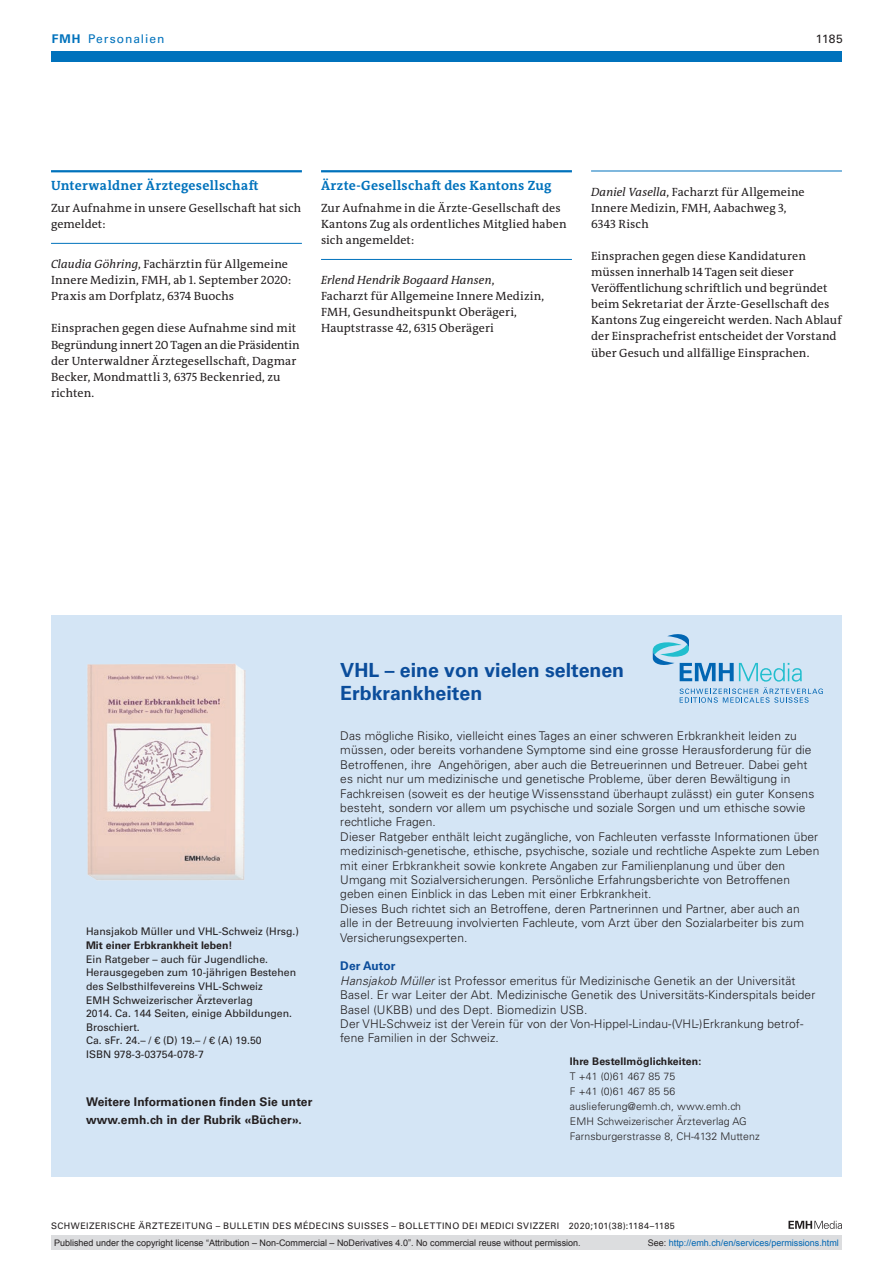
<style>
.page{position:relative;width:893px;height:1263px;background:#fff}
.page>*{position:absolute;margin:0;border:0;box-sizing:border-box;transform-origin:0 0}
.t1{font:700 19.5px/23.4px "Univers LT Std";color:#0b4d9b}
.section-h1{font:700 13.5px "The Antiqua B W7";letter-spacing:.02em;color:#0072bc}
.t2{font:300 12px/14.4px "Univers LT Std";letter-spacing:.01em;color:#231f20}
.section-pn{font:12px/16px "The Antiqua B W5 Plain";letter-spacing:.01em;color:#231f20}
.section-pi{font:12px/16px "The Antiqua B W5 Plain";letter-spacing:.01em;color:#231f20}
.t3{font:700 12px/18px "Univers LT Std";letter-spacing:.01em;color:#231f20}
.ressort{font:12px "Univers LT Std";letter-spacing:.08em;color:#0072bc}
.ressort-2{font:12px "Univers LT Std";color:#231f20}
.t4{font:10.5px/13.6px "Univers LT Std";color:#231f20}
.t5{font:300 10.5px/15px "Univers LT Std";letter-spacing:.01em;color:#231f20}
.t6{font:9px "Arial";color:#231f20}
.fusszeile{font:9px "Univers LT Std";letter-spacing:.05em;color:#231f20}
.t7{font:9px "Arial";color:#0066b3}
.s1{font-weight:700}
.s2{font-style:italic}
.s3{font-weight:700;color:#0b4d9b}
.s4{color:#231f20}
</style>
<div class="page">
<svg style="left:788px;top:1221px;width:54px;height:8px"></svg>
<div style="left:51px;top:51px;width:791px;height:11px;background:#0072bc"></div>
<hr style="left:51px;top:170px;width:251px;height:2px;background:#0072bc">
<hr style="left:51px;top:243px;width:251px;height:1px;background:#0072bc">
<hr style="left:321px;top:170px;width:251px;height:2px;background:#0072bc">
<hr style="left:321px;top:259px;width:251px;height:1px;background:#0072bc">
<hr style="left:591px;top:171px;width:251px;height:1px;background:#0072bc">
<div style="left:51px;top:615px;width:791px;height:561px;background:#d4e5f5"></div>
<svg style="left:653px;top:634px;width:170px;height:69px"></svg>
<img style="left:87px;top:663px;width:158px;height:217px">
<div style="left:51px;top:1235px;width:791px;height:15px;background:#dcdddf"></div>
<p class="ressort" style="left:52px;top:31px;width:114px"><span class="s1">FMH</span> Personalien</p>
<p class="ressort-2" style="left:816px;top:31px;width:28px">1185</p>
<p class="section-h1" style="left:51px;top:177px;width:209px">Unterwaldner Ärztegesellschaft</p>
<p class="section-pn" style="left:51px;top:200px;width:252px">Zur Aufnahme in unsere Gesellschaft hat sich gemeldet:</p>
<p class="section-pi" style="left:51px;top:256px;width:242px"><span class="s2">Claudia Göhring</span>, Fachärztin für Allgemeine<br>Innere Medizin, FMH, ab 1. September 2020:<br>Praxis am Dorfplatz, 6374 Buochs</p>
<p class="section-pn" style="left:51px;top:320px;width:250px">Einsprachen gegen diese Aufnahme sind mit Begründung innert 20 Tagen an die Präsidentin der Unterwaldner Ärztegesellschaft, Dagmar Becker, Mondmattli 3, 6375 Beckenried, zu richten.</p>
<p class="section-h1" style="left:321px;top:177px;width:232px">Ärzte-Gesellschaft des Kantons Zug</p>
<p class="section-pn" style="left:321px;top:200px;width:247px">Zur Aufnahme in die Ärzte-Gesellschaft des<br>Kantons Zug als ordentliches Mitglied haben sich angemeldet:</p>
<p class="section-pi" style="left:321px;top:272px;width:225px"><span class="s2">Erlend Hendrik Bogaard Hansen</span>, Facharzt für Allgemeine Innere Medizin, FMH, Gesundheitspunkt Oberägeri, Hauptstrasse 42, 6315 Oberägeri</p>
<p class="section-pi" style="left:591px;top:184px;width:215px"><span class="s2">Daniel Vasella</span>, Facharzt für Allgemeine<br>Innere Medizin, FMH, Aabachweg 3,<br>6343 Risch</p>
<p class="section-pn" style="left:591px;top:248px;width:252px">Einsprachen gegen diese Kandidaturen müssen innerhalb 14 Tagen seit dieser Veröffentlichung schriftlich und begründet beim Sekretariat der Ärzte-Gesellschaft des Kantons Zug eingereicht werden. Nach Ablauf der Einsprachefrist entscheidet der Vorstand über Gesuch und allfällige Einsprachen.</p>
<p class="t4" style="left:86px;top:925px;width:214px">Hansjakob Müller und VHL-Schweiz (Hrsg.)<br><span class="s1">Mit einer Erbkrankheit leben!<br></span>Ein Ratgeber – auch für Jugendliche.<br>Herausgegeben zum 10-jährigen Bestehen des Selbsthilfevereins VHL-Schweiz<br>EMH Schweizerischer Ärzteverlag<br>2014. Ca. 144 Seiten, einige Abbildungen.<br>Broschiert.<br>Ca. sFr. 24.– / € (D) 19.– / € (A) 19.50<br>ISBN 978-3-03754-078-7</p>
<p class="t3" style="left:86px;top:1093px;width:228px">Weitere Informationen finden Sie unter www.emh.ch in der Rubrik «Bücher».</p>
<p class="t1" style="left:340px;top:658px;width:285px">VHL – eine von vielen seltenen<br>Erbkrankheiten</p>
<p class="t2" style="left:340px;top:728px;width:481px">Das mögliche Risiko, vielleicht eines Tages an einer schweren Erbkrankheit leiden zu müssen, oder bereits vorhandene Symptome sind eine grosse Herausforderung für die Betroffenen, ihre Angehörigen, aber auch die Betreuerinnen und Betreuer. Dabei geht es nicht nur um medizinische und genetische Probleme, über deren Bewältigung in Fachkreisen (soweit es der heutige Wissensstand überhaupt zulässt) ein guter Konsens besteht, sondern vor allem um psychische und soziale Sorgen und um ethische sowie rechtliche Fragen.<br>Dieser Ratgeber enthält leicht zugängliche, von Fachleuten verfasste Informationen über medizinisch-genetische, ethische, psychische, soziale und rechtliche Aspekte zum Leben mit einer Erbkrankheit sowie konkrete Angaben zur Familienplanung und über den Umgang mit Sozialversicherungen. Persönliche Erfahrungsberichte von Betroffenen geben einen Einblick in das Leben mit einer Erbkrankheit.<br>Dieses Buch richtet sich an Betroffene, deren Partnerinnen und Partner, aber auch an alle in der Betreuung involvierten Fachleute, vom Arzt über den Sozialarbeiter bis zum Versicherungsexperten.</p>
<p class="t2" style="left:340px;top:959px;width:477px"><span class="s3">Der Autor<br></span><span class="s2">Hansjakob Müller</span> ist Professor emeritus für Medizinische Genetik an der Universität Basel. Er war Leiter der Abt. Medizinische Genetik des Universitäts-Kinderspitals beider Basel (UKBB) und des Dept. Biomedizin USB.<br>Der VHL-Schweiz ist der Verein für von der Von-Hippel-Lindau-(VHL-)Erkrankung betrof&shy;fene Familien in der Schweiz.</p>
<p class="t5" style="left:570px;top:1054px;width:191px"><span class="s1">Ihre Bestellmöglichkeiten:<br></span>T +41 (0)61 467 85 75<br>F +41 (0)61 467 85 56 auslieferung@emh.ch, www.emh.ch<br>EMH Schweizerischer Ärzteverlag AG<br>Farnsburgerstrasse 8, CH-4132 Muttenz</p>
<p class="fusszeile" style="left:51px;top:1220px;width:625px">SCHWEIZERISCHE ÄRZTEZEITUNG – BULLETIN DES MÉDECINS SUISSES – BOLLETTINO DEI MEDICI SVIZZERI 2020;101(38):1184–1185</p>
<p class="t6" style="left:54px;top:1237px;width:528px">Published under the copyright license “Attribution – Non-Commercial – NoDerivatives 4.0”. No commercial reuse without permission.</p>
<p class="t7" style="left:648px;top:1237px;width:193px"><span class="s4">See:</span> http://emh.ch/en/services/permissions.html</p>
</div>
